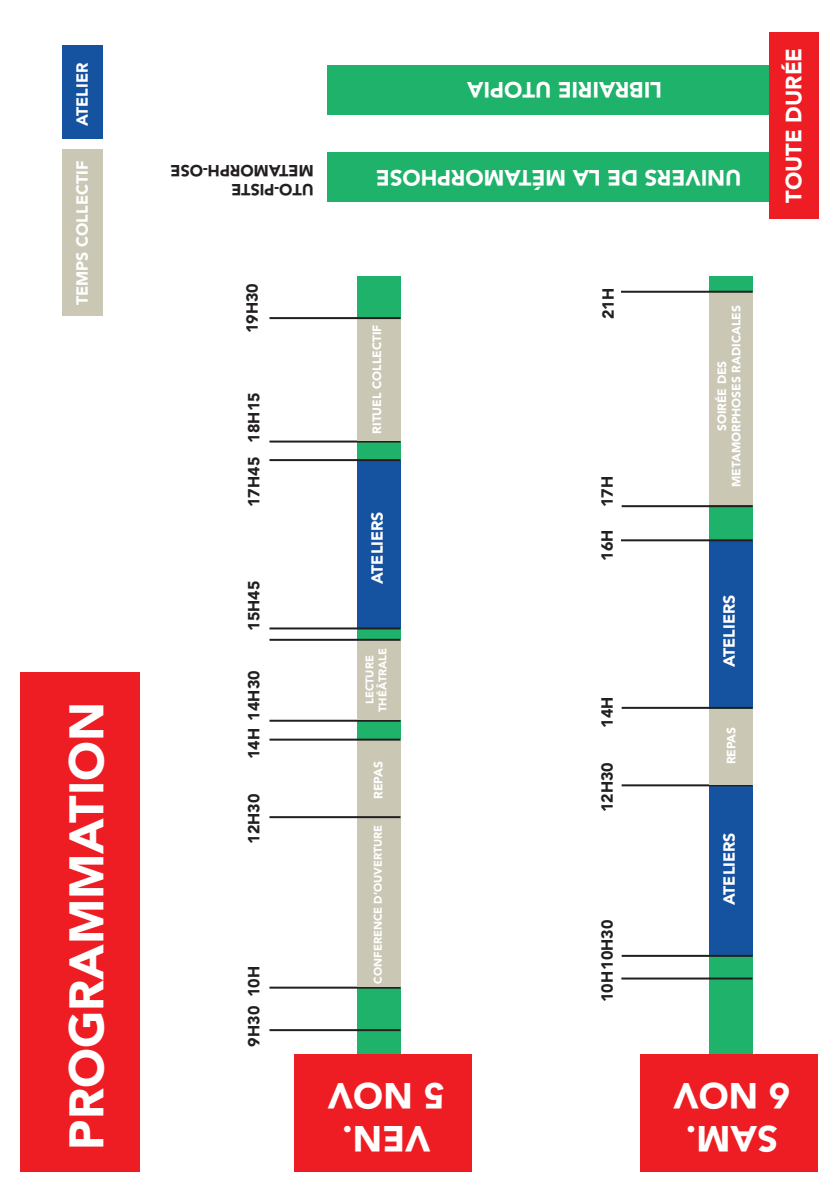
<style>
.page{position:relative;width:840px;height:1191px;background:#fff}
.page>*{position:absolute;margin:0;border:0;box-sizing:border-box;transform-origin:0 0}
.t1{font:900 48px "Avenir";color:#fff}
.t2{font:900 36px "Avenir";color:#fff}
.t3{font:900 22px "Avenir";color:#fff}
.t4{font:900 16px "Avenir";color:#231f20}
.t5{font:900 16px "Avenir";color:#fff}
.t6{font:900 12px "Avenir";color:#fff}
.t7{font:900 11px "Avenir";color:#fff}
</style>
<div class="page">
<div style="left:20px;top:673px;width:119px;height:498px;background:#ee1d23"></div>
<div style="left:357px;top:276px;width:43px;height:797px;background:#1eb26a"></div>
<div style="left:327px;top:152px;width:449px;height:49px;background:#1eb26a"></div>
<div style="left:327px;top:65px;width:449px;height:49px;background:#1eb26a"></div>
<div style="left:708px;top:276px;width:44px;height:794px;background:#1eb26a"></div>
<div style="left:294px;top:1054px;width:177px;height:117px;background:#ee1d23"></div>
<div style="left:639px;top:1054px;width:178px;height:117px;background:#ee1d23"></div>
<hr style="left:269px;top:1029px;width:131px;height:2px;background:#231f20">
<hr style="left:621px;top:977px;width:131px;height:2px;background:#231f20">
<hr style="left:269px;top:986px;width:131px;height:2px;background:#231f20">
<div style="left:62px;top:149px;width:40px;height:166px;background:#cac8b5"></div>
<div style="left:62px;top:45px;width:40px;height:94px;background:#1553a0"></div>
<div style="left:357px;top:461px;width:43px;height:166px;background:#1553a0"></div>
<div style="left:708px;top:541px;width:44px;height:166px;background:#1553a0"></div>
<div style="left:708px;top:786px;width:44px;height:169px;background:#1553a0"></div>
<div style="left:357px;top:739px;width:43px;height:247px;background:#cac8b5"></div>
<hr style="left:269px;top:816px;width:131px;height:2px;background:#231f20">
<hr style="left:621px;top:955px;width:131px;height:2px;background:#231f20">
<hr style="left:621px;top:784px;width:131px;height:2px;background:#231f20">
<hr style="left:269px;top:738px;width:131px;height:2px;background:#231f20">
<hr style="left:621px;top:707px;width:131px;height:2px;background:#231f20">
<hr style="left:269px;top:719px;width:131px;height:2px;background:#231f20">
<hr style="left:269px;top:440px;width:131px;height:2px;background:#231f20">
<hr style="left:621px;top:505px;width:131px;height:2px;background:#231f20">
<div style="left:708px;top:709px;width:44px;height:75px;background:#cac8b5"></div>
<div style="left:357px;top:639px;width:43px;height:80px;background:#cac8b5"></div>
<div style="left:357px;top:319px;width:43px;height:121px;background:#cac8b5"></div>
<div style="left:708px;top:293px;width:44px;height:212px;background:#cac8b5"></div>
<hr style="left:269px;top:639px;width:131px;height:2px;background:#231f20">
<hr style="left:269px;top:317px;width:131px;height:2px;background:#231f20">
<hr style="left:620px;top:291px;width:132px;height:2px;background:#231f20">
<hr style="left:269px;top:627px;width:131px;height:2px;background:#231f20">
<hr style="left:269px;top:459px;width:131px;height:2px;background:#231f20">
<hr style="left:620px;top:539px;width:132px;height:2px;background:#231f20">
<div style="left:769px;top:32px;width:49px;height:186px;background:#ee1d23"></div>
<p class="t5" style="left:73px;top:126px;width:65px;rotate:-90deg">ATELIER</p>
<p class="t5" style="left:73px;top:305px;width:146px;rotate:-90deg">TEMPS COLLECTIF</p>
<p class="t1" style="left:58px;top:1149px;width:449px;rotate:-90deg">PROGRAMMATION</p>
<p class="t4" style="left:313px;top:180px;width:145px;rotate:-180deg">METAMORPH-OSE</p>
<p class="t4" style="left:313px;top:200px;width:84px;rotate:-180deg">UTO-PISTE</p>
<p class="t3" style="left:662px;top:103px;width:196px;rotate:-180deg">LIBRAIRIE UTOPIA</p>
<p class="t3" style="left:741px;top:191px;width:367px;rotate:-180deg">UNIVERS DE LA MÉTAMORPHOSE</p>
<p class="t4" style="left:242px;top:333px;width:52px;rotate:-90deg">19H30</p>
<p class="t4" style="left:598px;top:319px;width:33px;rotate:-90deg">21H</p>
<p class="t6" style="left:369px;top:434px;width:111px;rotate:-90deg">RITUEL COLLECTIF</p>
<p class="t4" style="left:244px;top:442px;width:52px;rotate:-90deg">18H15</p>
<p class="t4" style="left:244px;top:507px;width:52px;rotate:-90deg">17H45</p>
<p class="t4" style="left:244px;top:631px;width:52px;rotate:-90deg">15H45</p>
<p class="t4" style="left:244px;top:720px;width:52px;rotate:-90deg">14H30</p>
<p class="t4" style="left:244px;top:759px;width:33px;rotate:-90deg">14H</p>
<p class="t4" style="left:244px;top:844px;width:52px;rotate:-90deg">12H30</p>
<p class="t4" style="left:244px;top:997px;width:33px;rotate:-90deg">10H</p>
<p class="t4" style="left:244px;top:1046px;width:42px;rotate:-90deg">9H30</p>
<p class="t5" style="left:367px;top:584px;width:74px;rotate:-90deg">ATELIERS</p>
<p class="t7" style="left:362px;top:704px;width:50px;rotate:-90deg">LECTURE</p>
<p class="t7" style="left:376px;top:712px;width:66px;rotate:-90deg">THÉÂTRALE</p>
<p class="t6" style="left:371px;top:799px;width:39px;rotate:-90deg">REPAS</p>
<p class="t7" style="left:371px;top:983px;width:160px;rotate:-90deg">CONFERENCE D’OUVERTURE</p>
<p class="t4" style="left:597px;top:507px;width:33px;rotate:-90deg">17H</p>
<p class="t4" style="left:597px;top:560px;width:33px;rotate:-90deg">16H</p>
<p class="t4" style="left:597px;top:727px;width:33px;rotate:-90deg">14H</p>
<p class="t4" style="left:597px;top:812px;width:52px;rotate:-90deg">12H30</p>
<p class="t4" style="left:597px;top:1002px;width:84px;rotate:-90deg">10H10H30</p>
<p class="t6" style="left:728px;top:487px;width:183px;rotate:-90deg">METAMORPHOSES RADICALES</p>
<p class="t6" style="left:714px;top:431px;width:72px;rotate:-90deg">SOIRÉE DES</p>
<p class="t5" style="left:719px;top:667px;width:74px;rotate:-90deg">ATELIERS</p>
<p class="t6" style="left:723px;top:764px;width:39px;rotate:-90deg">REPAS</p>
<p class="t5" style="left:719px;top:905px;width:74px;rotate:-90deg">ATELIERS</p>
<p class="t3" style="left:780px;top:203px;width:157px;rotate:-90deg">TOUTE DURÉE</p>
<p class="t2" style="left:444px;top:1117px;width:118px;rotate:-180deg">5 NOV</p>
<p class="t2" style="left:430px;top:1160px;width:90px;rotate:-180deg">VEN.</p>
<p class="t2" style="left:789px;top:1117px;width:118px;rotate:-180deg">6 NOV</p>
<p class="t2" style="left:777px;top:1160px;width:93px;rotate:-180deg">SAM.</p>
</div>
